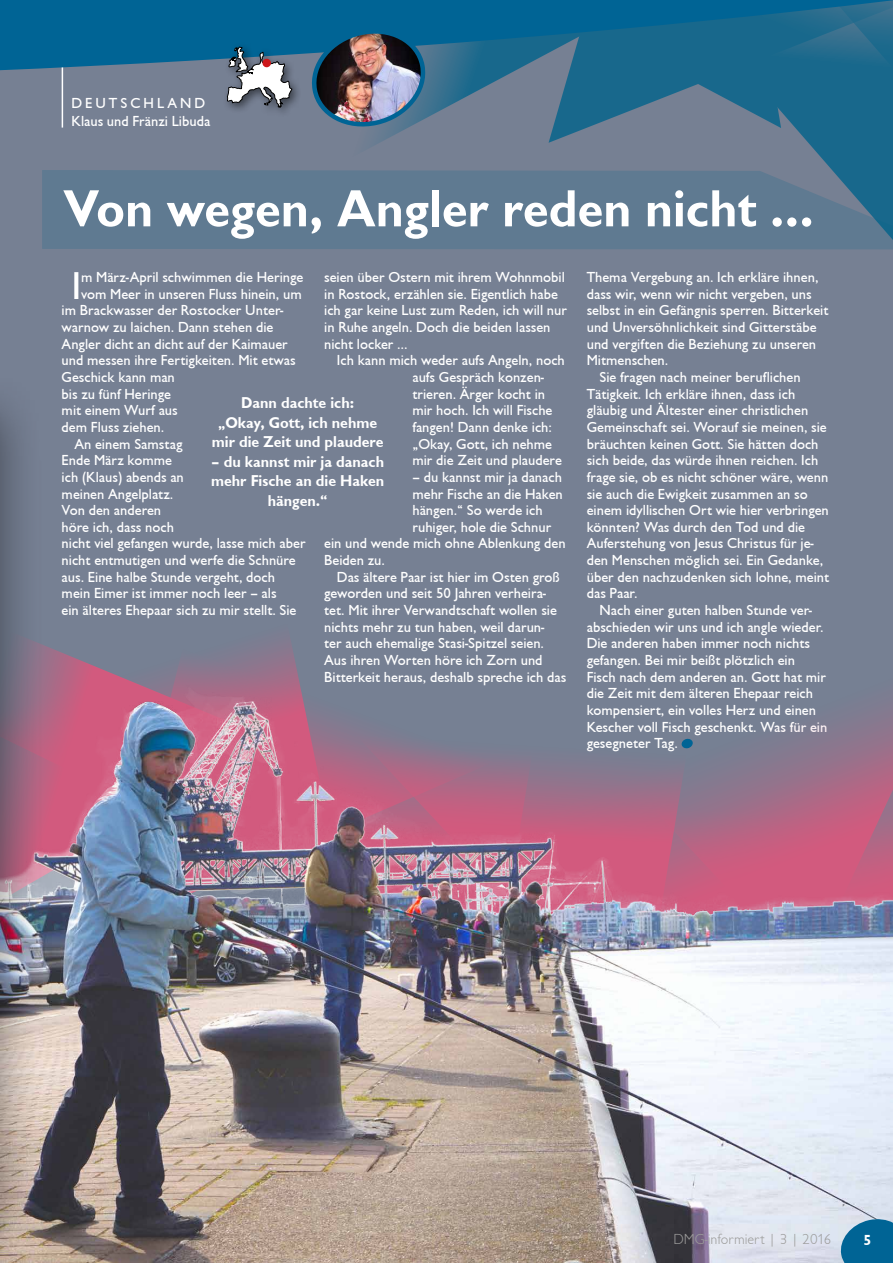
<style>
.page{position:relative;width:893px;height:1263px;background:#768093}
.page>*{position:absolute;margin:0;border:0;box-sizing:border-box;transform-origin:0 0}
.t1{font:700 54px "Chantilly";color:#fff}
.t2{font:39.9px "Chantilly";color:#fff}
.t3{font:700 16.2px/19.5px "Chantilly";color:#fff;text-align:center}
.t4{font:15px/16.6px "Chantilly";color:#fff}
.t5{font:15px "Chantilly LH Light";color:#9d9d9c}
.t6{font:700 15px "Chantilly";color:#fff}
</style>
<div class="page">
<svg style="left:808px;top:143px;width:85px;height:27px;background:#256b8d"></svg>
<svg style="left:549px;top:126px;width:344px;height:17px"></svg>
<svg style="left:45px;top:639px;width:247px;height:23px"></svg>
<svg style="left:113px;top:649px;width:182px;height:13px"></svg>
<img style="left:45px;top:662px;width:848px;height:601px">
<div style="left:0;top:361px;width:45px;height:902px;background:#000;opacity:.5"></div>
<hr style="left:62px;top:48px;width:1px;height:80px;background:#fff">
<svg style="left:0;top:0;width:893px;height:126px"></svg>
<svg style="left:838px;top:1216px;width:55px;height:47px;background:#3180a8"></svg>
<img style="left:305px;top:26px;width:127px;height:109px">
<div style="left:222px;top:42px;width:81px;height:76px;background:#000;opacity:.5"></div>
<svg style="left:227px;top:45px;width:66px;height:63px"></svg>
<div style="left:262px;top:59px;width:9px;height:8px;background:#cd171a;border-radius:50%"></div>
<svg style="left:0;top:408px;width:2px;height:16px"></svg>
<svg style="left:0;top:1228px;width:2px;height:17px"></svg>
<div style="left:42px;top:170px;width:851px;height:79px;background:#5f7a91"></div>
<p class="t4" style="left:72px;top:94px;width:140px;line-height:18.5px">DEUTSCHLAND<br>Klaus und Fränzi Libuda</p>
<h1 class="t1" style="left:63px;top:178px;width:752px">Von wegen, Angler reden nicht …</h1>
<p class="t4" style="left:324px;top:269px;width:244px">seien über Ostern mit ihrem Wohnmobil in Rostock, erzählen sie. Eigentlich habe ich gar keine Lust zum Reden, ich will nur in Ruhe angeln. Doch die beiden lassen nicht locker …</p>
<p class="t4" style="left:412px;top:352px;width:154px;text-indent:-75px">Ich kann mich weder aufs Angeln, noch aufs Gespräch konzen&shy;trieren. Ärger kocht in mir hoch. Ich will Fische fangen! Dann denke ich: „Okay, Gott, ich nehme mir die Zeit und plaudere</p>
<p class="t4" style="left:412px;top:469px;width:151px">– du kannst mir ja danach</p>
<p class="t4" style="left:412px;top:485px;width:152px">mehr Fische an die Haken</p>
<p class="t4" style="left:412px;top:502px;width:132px">hängen.“ So werde ich</p>
<p class="t4" style="left:412px;top:519px;width:140px">ruhiger, hole die Schnur</p>
<p class="t4" style="left:324px;top:535px;width:243px">ein und wende mich ohne Ablenkung den</p>
<p class="t4" style="left:324px;top:552px;width:62px">Beiden zu.</p>
<p class="t4" style="left:337px;top:569px;width:224px">Das ältere Paar ist hier im Osten groß</p>
<p class="t4" style="left:324px;top:585px;width:223px">geworden und seit 50 Jahren verheira-</p>
<p class="t4" style="left:324px;top:602px;width:234px">tet. Mit ihrer Verwandtschaft wollen sie</p>
<p class="t4" style="left:324px;top:619px;width:222px">nichts mehr zu tun haben, weil darun-</p>
<p class="t4" style="left:324px;top:635px;width:221px">ter auch ehemalige Stasi-Spitzel seien.</p>
<p class="t4" style="left:324px;top:652px;width:220px">Aus ihren Worten höre ich Zorn und</p>
<p class="t4" style="left:324px;top:669px;width:244px">Bitterkeit heraus, deshalb spreche ich das</p>
<h2 class="t2" style="left:72px;top:264px;width:11px">I</h2>
<p class="t4" style="left:81px;top:269px;width:224px">m März-April schwimmen die Heringe</p>
<p class="t4" style="left:81px;top:286px;width:222px">vom Meer in unseren Fluss hinein, um</p>
<p class="t4" style="left:62px;top:302px;width:223px">im Brackwasser der Rostocker Unter-</p>
<p class="t4" style="left:62px;top:319px;width:213px">warnow zu laichen. Dann stehen die</p>
<p class="t4" style="left:62px;top:336px;width:228px">Angler dicht an dicht auf der Kaimauer</p>
<p class="t4" style="left:62px;top:352px;width:236px">und messen ihre Fertigkeiten. Mit etwas</p>
<p class="t4" style="left:62px;top:369px;width:115px">Geschick kann man</p>
<p class="t4" style="left:62px;top:386px;width:111px">bis zu fünf Heringe</p>
<p class="t4" style="left:62px;top:402px;width:118px">mit einem Wurf aus</p>
<p class="t4" style="left:62px;top:419px;width:104px">dem Fluss ziehen.</p>
<p class="t4" style="left:74px;top:435px;width:110px">An einem Samstag</p>
<p class="t4" style="left:62px;top:452px;width:112px">Ende März komme</p>
<p class="t4" style="left:62px;top:469px;width:124px">ich (Klaus) abends an</p>
<p class="t4" style="left:62px;top:485px;width:113px">meinen Angelplatz.</p>
<p class="t4" style="left:62px;top:502px;width:101px">Von den anderen</p>
<p class="t4" style="left:62px;top:519px;width:114px">höre ich, dass noch</p>
<p class="t4" style="left:62px;top:535px;width:245px">nicht viel gefangen wurde, lasse mich aber</p>
<p class="t4" style="left:62px;top:552px;width:236px">nicht entmutigen und werfe die Schnüre</p>
<p class="t4" style="left:62px;top:569px;width:215px">aus. Eine halbe Stunde vergeht, doch</p>
<p class="t4" style="left:62px;top:585px;width:216px">mein Eimer ist immer noch leer – als</p>
<p class="t4" style="left:62px;top:602px;width:236px">ein älteres Ehepaar sich zu mir stellt. Sie</p>
<p class="t3" style="left:212px;top:393px;width:173px">Dann dachte ich:<br>„Okay, Gott, ich nehme mir die Zeit und plaudere</p>
<p class="t3" style="left:211px;top:452px;width:175px">– du kannst mir ja danach mehr Fische an die Haken hängen.“</p>
<p class="t4" style="left:587px;top:269px;width:233px">Thema Vergebung an. Ich erkläre ihnen,</p>
<p class="t4" style="left:587px;top:286px;width:226px">dass wir, wenn wir nicht vergeben, uns</p>
<p class="t4" style="left:587px;top:302px;width:243px">selbst in ein Gefängnis sperren. Bitterkeit</p>
<p class="t4" style="left:587px;top:319px;width:231px">und Unversöhnlichkeit sind Gitterstäbe</p>
<p class="t4" style="left:587px;top:336px;width:231px">und vergiften die Beziehung zu unseren</p>
<p class="t4" style="left:587px;top:352px;width:83px">Mitmenschen.</p>
<p class="t4" style="left:599px;top:369px;width:203px">Sie fragen nach meiner beruflichen</p>
<p class="t4" style="left:587px;top:386px;width:210px">Tätigkeit. Ich erkläre ihnen, dass ich</p>
<p class="t4" style="left:587px;top:402px;width:223px">gläubig und Ältester einer christlichen</p>
<p class="t4" style="left:587px;top:419px;width:242px">Gemeinschaft sei. Worauf sie meinen, sie</p>
<p class="t4" style="left:587px;top:435px;width:233px">bräuchten keinen Gott. Sie hätten doch</p>
<p class="t4" style="left:587px;top:452px;width:233px">sich beide, das würde ihnen reichen. Ich</p>
<p class="t4" style="left:587px;top:469px;width:243px">frage sie, ob es nicht schöner wäre, wenn</p>
<p class="t4" style="left:587px;top:485px;width:223px">sie auch die Ewigkeit zusammen an so</p>
<p class="t4" style="left:587px;top:502px;width:244px">einem idyllischen Ort wie hier verbringen</p>
<p class="t4" style="left:587px;top:519px;width:220px">könnten? Was durch den Tod und die</p>
<p class="t4" style="left:587px;top:535px;width:228px">Auferstehung von Jesus Christus für je-</p>
<p class="t4" style="left:587px;top:552px;width:238px">den Menschen möglich sei. Ein Gedanke,</p>
<p class="t4" style="left:587px;top:569px;width:244px">über den nachzudenken sich lohne, meint</p>
<p class="t4" style="left:587px;top:585px;width:52px">das Paar.</p>
<p class="t4" style="left:599px;top:602px;width:214px">Nach einer guten halben Stunde ver-</p>
<p class="t4" style="left:587px;top:619px;width:238px">abschieden wir uns und ich angle wieder.</p>
<p class="t4" style="left:587px;top:635px;width:225px">Die anderen haben immer noch nichts</p>
<p class="t4" style="left:587px;top:652px;width:210px">gefangen. Bei mir beißt plötzlich ein</p>
<p class="t4" style="left:587px;top:669px;width:241px">Fisch nach dem anderen an. Gott hat mir</p>
<p class="t4" style="left:587px;top:685px;width:228px">die Zeit mit dem älteren Ehepaar reich</p>
<p class="t4" style="left:587px;top:702px;width:231px">kompensiert, ein volles Herz und einen</p>
<p class="t4" style="left:587px;top:719px;width:242px">Kescher voll Fisch geschenkt. Was für ein</p>
<p class="t4" style="left:587px;top:735px;width:93px">gesegneter Tag.</p>
<p class="t5" style="left:673px;top:1231px;width:159px">DMG-informiert | 3 | 2016</p>
<p class="t6" style="left:863px;top:1231px;width:9px">5</p>
</div>
